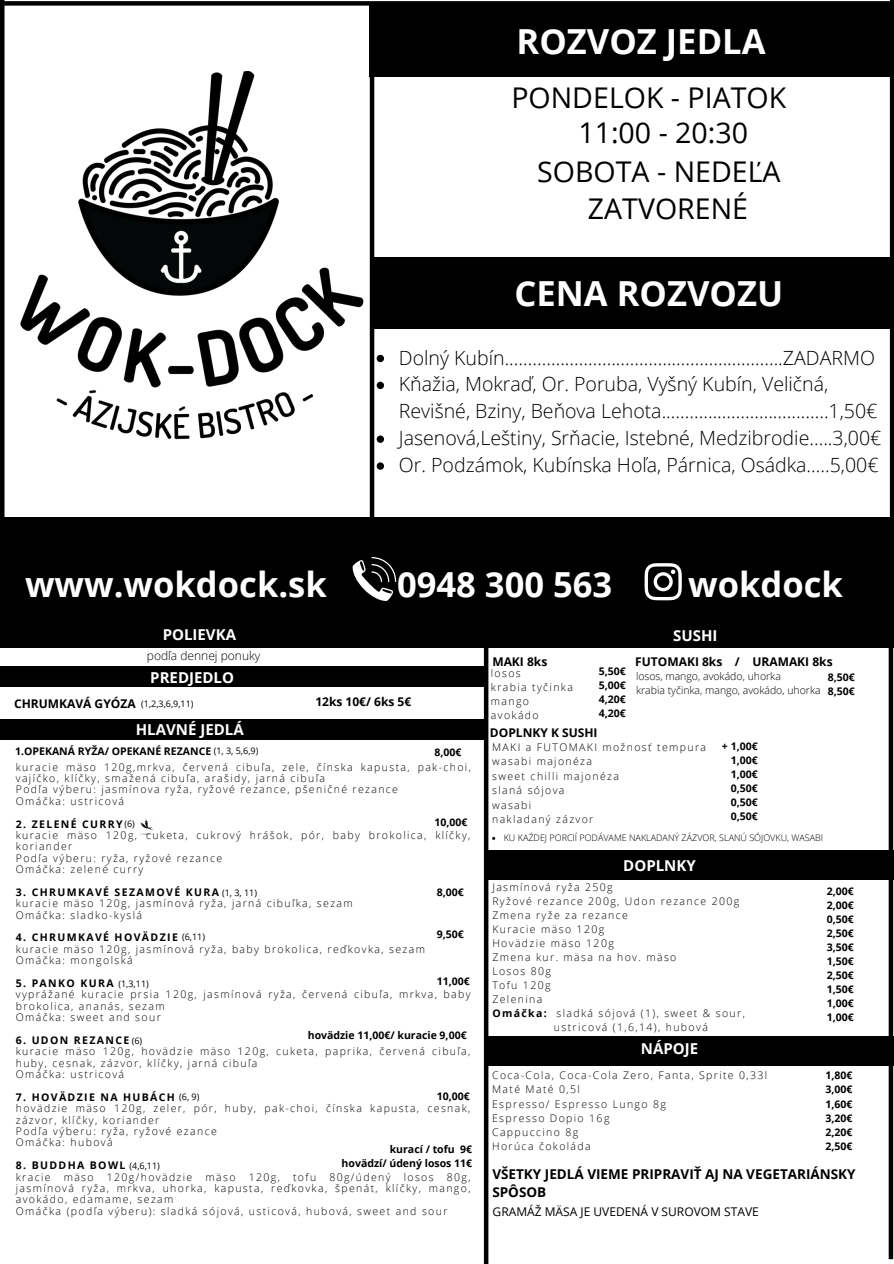
<style>
.page{position:relative;width:894px;height:1264px;background:#fff}
.page>*{position:absolute;margin:0;border:0;box-sizing:border-box;transform-origin:0 0}
.t1{font:700 34.5px "Open Sans";color:#fff}
.t2{font:28.5px/34.8px "Open Sans";color:#000}
.t3{font:300 19.5px/26.8px "Open Sans";color:#000}
.t4{font:700 15px "Open Sans";color:#fff}
.t5{font:700 13.5px/18px "Open Sans";color:#000}
.t6{font:700 12px "Open Sans";color:#000}
.t7{font:12px "Open Sans";color:#000}
.t8{font:300 12px "Open Sans";color:#000}
.t9{font:300 10.5px/11.4px "Open Sans";letter-spacing:.13em;color:#000}
.t10{font:700 10.5px/14px "Open Sans";color:#000;text-align:justify}
.t11{font:700 10.5px "Open Sans";letter-spacing:.13em;color:#000}
.t12{font:300 10.5px/14px "Open Sans";color:#000}
.t13{font:300 9px "Open Sans";color:#000}
.t14{font:9px "Open Sans";color:#000}
.s1{font-weight:400;font-size:9px}
.s2{font-weight:700}
</style>
<div class="page">
<svg style="left:889px;top:0;width:4px;height:619px;background:#333"></svg>
<hr style="left:0;top:0;width:4px;height:632px;background:#000">
<div style="left:4px;top:1px;width:889px;height:5px;background:#000"></div>
<div style="left:0;top:517px;width:892px;height:109px;background:#000"></div>
<svg style="left:352px;top:557px;width:44px;height:44px"></svg>
<svg style="left:644px;top:563px;width:37px;height:37px"></svg>
<img style="left:20px;top:72px;width:344px;height:368px">
<div style="left:369px;top:6px;width:523px;height:71px;background:#000"></div>
<div style="left:369px;top:2px;width:5px;height:523px;background:#000"></div>
<div style="left:374px;top:257px;width:519px;height:71px;background:#000"></div>
<svg style="left:376px;top:355px;width:8px;height:7px"></svg>
<svg style="left:376px;top:382px;width:8px;height:7px"></svg>
<svg style="left:376px;top:435px;width:8px;height:8px"></svg>
<svg style="left:376px;top:462px;width:8px;height:8px"></svg>
<div style="left:0;top:618px;width:437px;height:30px;background:#000"></div>
<div style="left:0;top:666px;width:485px;height:21px;background:#000"></div>
<div style="left:0;top:719px;width:485px;height:21px;background:#000"></div>
<hr style="left:484px;top:628px;width:4px;height:635px;background:#000">
<img style="left:139px;top:818px;width:15px;height:17px">
<div style="left:425px;top:619px;width:468px;height:28px;background:#000"></div>
<div style="left:488px;top:850px;width:405px;height:29px;background:#000"></div>
<div style="left:488px;top:1035px;width:405px;height:30px;background:#000"></div>
<svg style="left:888px;top:647px;width:4px;height:612px;background:#272727"></svg>
<h1 class="t1" style="left:516px;top:17px;width:250px">ROZVOZ JEDLA</h1>
<h2 class="t2" style="left:578px;top:80px;width:209px;text-indent:-67px">PONDELOK - PIATOK<br>11:00 - 20:30</h2>
<h2 class="t2" style="left:587px;top:152px;width:194px;line-height:37px;text-indent:-51px">SOBOTA - NEDEĽA<br>ZATVORENÉ</h2>
<h1 class="t1" style="left:514px;top:269px;width:270px">CENA ROZVOZU</h1>
<p class="t3" style="left:399px;top:343px;width:484px">Dolný Kubín............................................................ZADARMO Kňažia, Mokraď, Or. Poruba, Vyšný Kubín, Veličná, Revišné, Bziny, Beňova Lehota....................................1,50€ Jasenová,Leštiny, Srňacie, Istebné, Medzibrodie.....3,00€ Or. Podzámok, Kubínska Hoľa, Párnica, Osádka.....5,00€</p>
<h1 class="t1" style="left:25px;top:560px;width:303px">www.wokdock.sk</h1>
<h1 class="t1" style="left:397px;top:560px;width:216px">0948 300 563</h1>
<h1 class="t1" style="left:688px;top:560px;width:156px">wokdock</h1>
<h3 class="t4" style="left:163px;top:624px;width:75px">POLIEVKA</h3>
<h3 class="t4" style="left:150px;top:667px;width:85px">PREDJEDLO</h3>
<p class="t8" style="left:147px;top:647px;width:115px">podľa dennej ponuky</p>
<p class="t6" style="left:14px;top:695px;width:181px">CHRUMKAVÁ GYÓZA <span class="s1">(1,2,3,6,9,11)</span></p>
<p class="t6" style="left:315px;top:693px;width:97px">12ks 10€/ 6ks 5€</p>
<h3 class="t4" style="left:136px;top:719px;width:109px">HLAVNÉ JEDLÁ</h3>
<p class="t10" style="left:15px;top:744px;width:197px">1.OPEKANÁ RYŽA/ OPEKANÉ REZANCE</p>
<p class="t9" style="left:16px;top:760px;width:456px">kuracie mäso 120g,mrkva, červená cibuľa, zele, čínska kapusta, pak-choi, vajíčko, klíčky, smažená cibuľa, arašidy, jarná cibuľa<br>Podľa výberu: jasmínova ryža, ryžové rezance, pšeničné rezance<br>Omáčka: ustricová</p>
<p class="t11" style="left:16px;top:816px;width:108px">2. ZELENÉ CURRY</p>
<p class="t9" style="left:16px;top:829px;width:456px">kuracie mäso 120g, cuketa, cukrový hrášok, pór, baby brokolica, klíčky, koriander<br>Podľa výberu: ryža, ryžové rezance<br>Omáčka: zelené curry</p>
<p class="t11" style="left:16px;top:884px;width:204px">3. CHRUMKAVÉ SEZAMOVÉ KURA</p>
<p class="t9" style="left:16px;top:897px;width:338px">kuracie mäso 120g, jasmínová ryža, jarná cibuľka, sezam<br>Omáčka: sladko-kyslá</p>
<p class="t11" style="left:16px;top:930px;width:163px">4. CHRUMKAVÉ HOVÄDZIE</p>
<p class="t9" style="left:16px;top:943px;width:410px">kuracie mäso 120g, jasmínová ryža, baby brokolica, reďkovka, sezam<br>Omáčka: mongolská</p>
<p class="t11" style="left:16px;top:975px;width:99px">5. PANKO KURA</p>
<p class="t9" style="left:16px;top:988px;width:456px">vyprážané kuracie prsia 120g, jasmínová ryža, červená cibuľa, mrkva, baby brokolica, ananás, sezam<br>Omáčka: sweet and sour</p>
<p class="t11" style="left:16px;top:1032px;width:115px">6. UDON REZANCE</p>
<p class="t9" style="left:16px;top:1045px;width:456px">kuracie mäso 120g, hovädzie mäso 120g, cuketa, paprika, červená cibuľa, huby, cesnak, zázvor, klíčky, jarná cibuľa<br>Omáčka: ustricová</p>
<p class="t11" style="left:16px;top:1089px;width:161px">7. HOVÄDZIE NA HUBÁCH</p>
<p class="t9" style="left:16px;top:1102px;width:456px">hovädzie mäso 120g, zeler, pór, huby, pak-choi, čínska kapusta, cesnak, zázvor, klíčky, koriander<br>Podľa výberu: ryža, ryžové ezance<br>Omáčka: hubová</p>
<p class="t11" style="left:16px;top:1157px;width:111px">8. BUDDHA BOWL</p>
<p class="t9" style="left:16px;top:1170px;width:456px">kracie mäso 120g/hovädzie mäso 120g, tofu 80g/údený losos 80g, jasmínová ryža, mrkva, uhorka, kapusta, reďkovka, špenát, klíčky, mango, avokádo, edamame, sezam<br>Omáčka (podľa výberu): sladká sójová, usticová, hubová, sweet and sour</p>
<p class="t14" style="left:214px;top:744px;width:46px">(1, 3, 5,6,9)</p>
<p class="t10" style="left:434px;top:744px;width:29px">8,00€</p>
<p class="t10" style="left:434px;top:814px;width:35px">10,00€</p>
<p class="t14" style="left:124px;top:817px;width:12px">(6)</p>
<p class="t10" style="left:437px;top:884px;width:29px">8,00€</p>
<p class="t14" style="left:222px;top:886px;width:36px">(1, 3, 11)</p>
<p class="t10" style="left:437px;top:927px;width:29px">9,50€</p>
<p class="t14" style="left:182px;top:930px;width:24px">(6,11)</p>
<p class="t10" style="left:437px;top:974px;width:35px">11,00€</p>
<p class="t14" style="left:118px;top:976px;width:32px">(1,3,11)</p>
<p class="t10" style="left:308px;top:1028px;width:160px">hovädzie 11,00€/ kuracie 9,00€</p>
<p class="t14" style="left:132px;top:1034px;width:12px">(6)</p>
<p class="t10" style="left:437px;top:1088px;width:35px">10,00€</p>
<p class="t14" style="left:179px;top:1090px;width:22px">(6, 9)</p>
<p class="t10" style="left:341px;top:1141px;width:132px;text-align:right">kurací / tofu 9€<br>hovädzí/ údený losos 11€</p>
<p class="t14" style="left:130px;top:1159px;width:32px">(4,6,11)</p>
<p class="t6" style="left:492px;top:653px;width:56px">MAKI 8ks</p>
<p class="t9" style="left:490px;top:666px;width:83px;line-height:14px">losos<br>krabia tyčinka mango avokádo</p>
<p class="t10" style="left:598px;top:664px;width:29px">5,50€ 5,00€ 4,20€ 4,20€</p>
<h3 class="t4" style="left:673px;top:625px;width:46px">SUSHI</h3>
<p class="t6" style="left:635px;top:653px;width:199px">FUTOMAKI 8ks / URAMAKI 8ks</p>
<p class="t12" style="left:635px;top:669px;width:186px">losos, mango, avokádo, uhorka<br>krabia tyčinka, mango, avokádo, uhorka</p>
<p class="t10" style="left:827px;top:670px;width:29px">8,50€<br>8,50€</p>
<p class="t6" style="left:490px;top:723px;width:109px">DOPLNKY K SUSHI</p>
<p class="t9" style="left:492px;top:739px;width:215px;line-height:14.5px">MAKI a FUTOMAKI možnosť tempura wasabi majonéza<br>sweet chilli majonéza<br>slaná sójova<br>wasabi<br>nakladaný zázvor</p>
<p class="t10" style="left:730px;top:739px;width:29px;text-indent:-9px">+ 1,00€ 1,00€ 1,00€ 0,50€ 0,50€ 0,50€</p>
<p class="t13" style="left:503px;top:831px;width:321px">KU KAŹDEJ PORCIÍ PODÁVAME NAKLADANÝ ZÁZVOR, SLANÚ SÓJOVKU, WASABI</p>
<h3 class="t4" style="left:623px;top:854px;width:74px">DOPLNKY</h3>
<p class="t9" style="left:492px;top:880px;width:122px">Jasmínová ryža 250g</p>
<p class="t9" style="left:492px;top:894px;width:248px">Ryžové rezance 200g, Udon rezance 200g</p>
<p class="t9" style="left:492px;top:908px;width:137px">Zmena ryže za rezance</p>
<p class="t9" style="left:492px;top:922px;width:113px">Kuracie mäso 120g</p>
<p class="t9" style="left:492px;top:936px;width:123px">Hovädzie mäso 120g</p>
<p class="t9" style="left:492px;top:950px;width:185px">Zmena kur. mäsa na hov. mäso</p>
<p class="t9" style="left:492px;top:964px;width:60px">Losos 80g</p>
<p class="t9" style="left:492px;top:978px;width:60px">Tofu 120g</p>
<p class="t9" style="left:492px;top:993px;width:51px">Zelenina</p>
<p class="t9" style="left:492px;top:1007px;width:254px"><span class="s2">Omáčka:</span> sladká sójová (1), sweet &amp; sour,</p>
<p class="t9" style="left:553px;top:1021px;width:155px">ustricová (1,6,14), hubová</p>
<p class="t10" style="left:826px;top:884px;width:29px">2,00€ 2,00€ 0,50€ 2,50€ 3,50€ 1,50€ 2,50€ 1,50€ 1,00€ 1,00€</p>
<h3 class="t4" style="left:640px;top:1038px;width:59px">NÁPOJE</h3>
<p class="t9" style="left:492px;top:1068px;width:276px;line-height:14px">Coca-Cola, Coca-Cola Zero, Fanta, Sprite 0,33l<br>Maté Maté 0,5l<br>Espresso/ Espresso Lungo 8g<br>Espresso Dopio 16g<br>Cappuccino 8g<br>Horúca čokoláda</p>
<p class="t10" style="left:825px;top:1068px;width:29px">1,80€ 3,00€ 1,60€ 3,20€ 2,20€ 2,50€</p>
<p class="t5" style="left:492px;top:1165px;width:365px">VŠETKY JEDLÁ VIEME PRIPRAVIŤ AJ NA VEGETARIÁNSKY<br>SPÔSOB</p>
<p class="t7" style="left:492px;top:1202px;width:268px">GRAMÁŽ MÄSA JE UVEDENÁ V SUROVOM STAVE</p>
</div>
